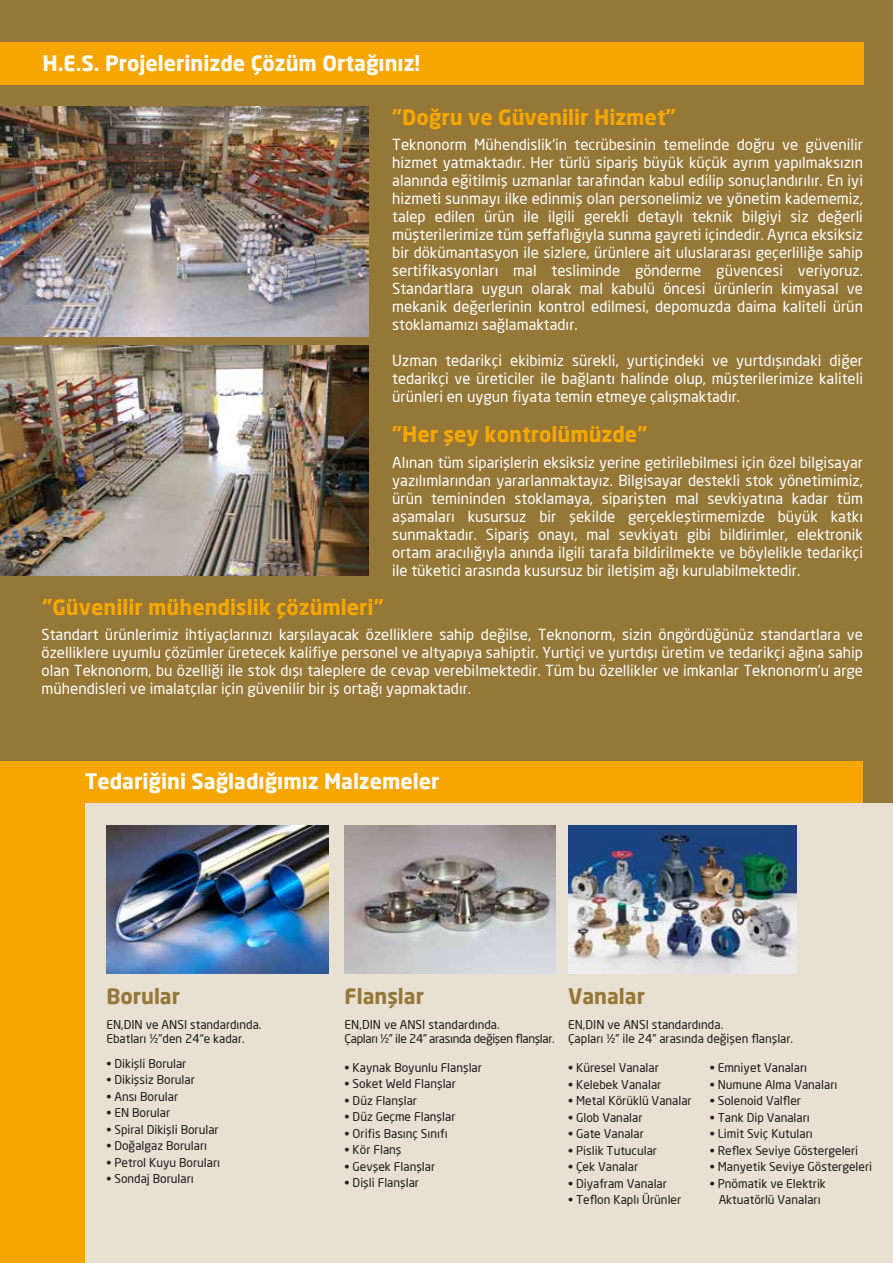
<style>
.page{position:relative;width:893px;height:1263px;background:#957838}
.page>*{position:absolute;margin:0;border:0;box-sizing:border-box;transform-origin:0 0}
.t1{font:700 21px "Neo Sans Pro";color:#f7a600}
.t2{font:700 21px "Neo Sans Pro";color:#fff}
.t3{font:700 21px "Neo Sans Pro";color:#957838}
.t4{font:15px/18px "Neo Sans Pro";color:#fff;text-align:justify}
.t5{font:12px/14.4px "Neo Sans Pro";color:#1c1c1b}
.t6{font:12px/14.4px "Neo Sans Pro";letter-spacing:-.03em;color:#1c1c1b}
</style>
<div class="page">
<img style="left:0;top:106px;width:369px;height:231px">
<img style="left:0;top:345px;width:369px;height:231px">
<div style="left:0;top:43px;width:863px;height:42px;background:#f7a600"></div>
<div style="left:43px;top:761px;width:820px;height:43px;background:#f7a600"></div>
<div style="left:0;top:761px;width:85px;height:502px;background:#f7a600"></div>
<div style="left:85px;top:804px;width:808px;height:459px;background:#e8e0d2"></div>
<img style="left:345px;top:825px;width:210px;height:148px">
<img style="left:568px;top:825px;width:228px;height:148px">
<img style="left:106px;top:825px;width:223px;height:148px">
<h1 class="t2" style="left:43px;top:49px;width:379px">H.E.S. Projelerinizde Çözüm Ortağınız!</h1>
<h1 class="t1" style="left:392px;top:103px;width:285px">”Doğru ve Güvenilir Hizmet”</h1>
<p class="t4" style="left:392px;top:136px;width:472px">Teknonorm Mühendislik'in tecrübesinin temelinde doğru ve güvenilir hizmet yatmaktadır. Her türlü sipariş büyük küçük ayrım yapılmaksızın alanında eğitilmiş uzmanlar tarafından kabul edilip sonuçlandırılır. En iyi hizmeti sunmayı ilke edinmiş olan personelimiz ve yönetim kadememiz, talep edilen ürün ile ilgili gerekli detaylı teknik bilgiyi siz değerli müşterilerimize tüm şeffaflığıyla sunma gayreti içindedir. Ayrıca eksiksiz bir dökümantasyon ile sizlere, ürünlere ait uluslararası geçerliliğe sahip sertifikasyonları mal tesliminde gönderme güvencesi veriyoruz.<br>Standartlara uygun olarak mal kabulü öncesi ürünlerin kimyasal ve mekanik değerlerinin kontrol edilmesi, depomuzda daima kaliteli ürün stoklamamızı sağlamaktadır.</p>
<p class="t4" style="left:392px;top:352px;width:472px">Uzman tedarikçi ekibimiz sürekli, yurtiçindeki ve yurtdışındaki diğer tedarikçi ve üreticiler ile bağlantı halinde olup, müşterilerimize kaliteli ürünleri en uygun fiyata temin etmeye çalışmaktadır.</p>
<h1 class="t1" style="left:392px;top:421px;width:257px">”Her şey kontrolümüzde”</h1>
<h1 class="t1" style="left:43px;top:593px;width:343px">”Güvenilir mühendislik çözümleri”</h1>
<p class="t4" style="left:392px;top:453px;width:472px">Alınan tüm siparişlerin eksiksiz yerine getirilebilmesi için özel bilgisayar yazılımlarından yararlanmaktayız. Bilgisayar destekli stok yönetimimiz, ürün temininden stoklamaya, siparişten mal sevkiyatına kadar tüm aşamaları kusursuz bir şekilde gerçekleştirmemizde büyük katkı sunmaktadır. Sipariş onayı, mal sevkiyatı gibi bildirimler, elektronik ortam aracılığıyla anında ilgili tarafa bildirilmekte ve böylelikle tedarikçi ile tüketici arasında kusursuz bir iletişim ağı kurulabilmektedir.</p>
<p class="t4" style="left:42px;top:626px;width:823px">Standart ürünlerimiz ihtiyaçlarınızı karşılayacak özelliklere sahip değilse, Teknonorm, sizin öngördüğünüz standartlara ve özelliklere uyumlu çözümler üretecek kalifiye personel ve altyapıya sahiptir. Yurtiçi ve yurtdışı üretim ve tedarikçi ağına sahip olan Teknonorm, bu özelliği ile stok dışı taleplere de cevap verebilmektedir. Tüm bu özellikler ve imkanlar Teknonorm'u arge mühendisleri ve imalatçılar için güvenilir bir iş ortağı yapmaktadır.</p>
<h1 class="t2" style="left:85px;top:768px;width:356px">Tedariğini Sağladığımız Malzemeler</h1>
<h1 class="t3" style="left:106px;top:983px;width:75px">Borular</h1>
<h1 class="t3" style="left:345px;top:983px;width:81px">Flanşlar</h1>
<h1 class="t3" style="left:568px;top:983px;width:78px">Vanalar</h1>
<p class="t5" style="left:106px;top:1017px;width:157px">EN,DIN ve ANSI standardında.<br>Ebatları ½”den 24“e kadar.</p>
<p class="t6" style="left:345px;top:1017px;width:212px">EN,DIN ve ANSI standardında.<br>Çapları ½” ile 24” arasında değişen flanşlar.</p>
<p class="t5" style="left:568px;top:1017px;width:227px">EN,DIN ve ANSI standardında.<br>Çapları ½” ile 24” arasında değişen flanşlar.</p>
<p class="t5" style="left:568px;top:1060px;width:92px">• Küresel Vanalar</p>
<p class="t5" style="left:568px;top:1077px;width:95px">• Kelebek Vanalar</p>
<p class="t5" style="left:568px;top:1093px;width:125px">• Metal Körüklü Vanalar</p>
<p class="t5" style="left:568px;top:1110px;width:76px">• Glob Vanalar</p>
<p class="t5" style="left:568px;top:1126px;width:77px">• Gate Vanalar</p>
<p class="t5" style="left:568px;top:1143px;width:90px">• Pislik Tutucular</p>
<p class="t5" style="left:568px;top:1159px;width:72px">• Çek Vanalar</p>
<p class="t5" style="left:568px;top:1176px;width:100px">• Diyafram Vanalar</p>
<p class="t5" style="left:568px;top:1192px;width:115px">• Teflon Kaplı Ürünler</p>
<p class="t5" style="left:106px;top:1056px;width:81px">• Dikişli Borular</p>
<p class="t5" style="left:106px;top:1073px;width:90px">• Dikişsiz Borular</p>
<p class="t5" style="left:106px;top:1089px;width:73px">• Ansı Borular</p>
<p class="t5" style="left:106px;top:1106px;width:65px">• EN Borular</p>
<p class="t5" style="left:106px;top:1122px;width:114px">• Spiral Dikişli Borular</p>
<p class="t5" style="left:106px;top:1139px;width:102px">• Doğalgaz Boruları</p>
<p class="t5" style="left:106px;top:1155px;width:115px">• Petrol Kuyu Boruları</p>
<p class="t5" style="left:106px;top:1172px;width:89px">• Sondaj Boruları</p>
<p class="t5" style="left:345px;top:1060px;width:139px">• Kaynak Boyunlu Flanşlar</p>
<p class="t5" style="left:345px;top:1076px;width:113px">• Soket Weld Flanşlar</p>
<p class="t5" style="left:345px;top:1093px;width:74px">• Düz Flanşlar</p>
<p class="t5" style="left:345px;top:1109px;width:112px">• Düz Geçme Flanşlar</p>
<p class="t5" style="left:345px;top:1126px;width:105px">• Orifis Basınç Sınıfı</p>
<p class="t5" style="left:345px;top:1142px;width:58px">• Kör Flanş</p>
<p class="t5" style="left:345px;top:1159px;width:92px">• Gevşek Flanşlar</p>
<p class="t5" style="left:345px;top:1175px;width:76px">• Dişli Flanşlar</p>
<p class="t5" style="left:710px;top:1060px;width:99px">• Emniyet Vanaları</p>
<p class="t5" style="left:710px;top:1077px;width:129px">• Numune Alma Vanaları</p>
<p class="t5" style="left:710px;top:1093px;width:93px">• Solenoid Valfler</p>
<p class="t5" style="left:710px;top:1110px;width:102px">• Tank Dip Vanaları</p>
<p class="t5" style="left:710px;top:1126px;width:105px">• Limit Sviç Kutuları</p>
<p class="t5" style="left:710px;top:1143px;width:150px">• Reflex Seviye Göstergeleri</p>
<p class="t5" style="left:710px;top:1159px;width:164px">• Manyetik Seviye Göstergeleri</p>
<p class="t5" style="left:710px;top:1175px;width:118px;line-height:16.5px;text-align:center">• Pnömatik ve Elektrik<br>Aktuatörlü Vanaları</p>
</div>
